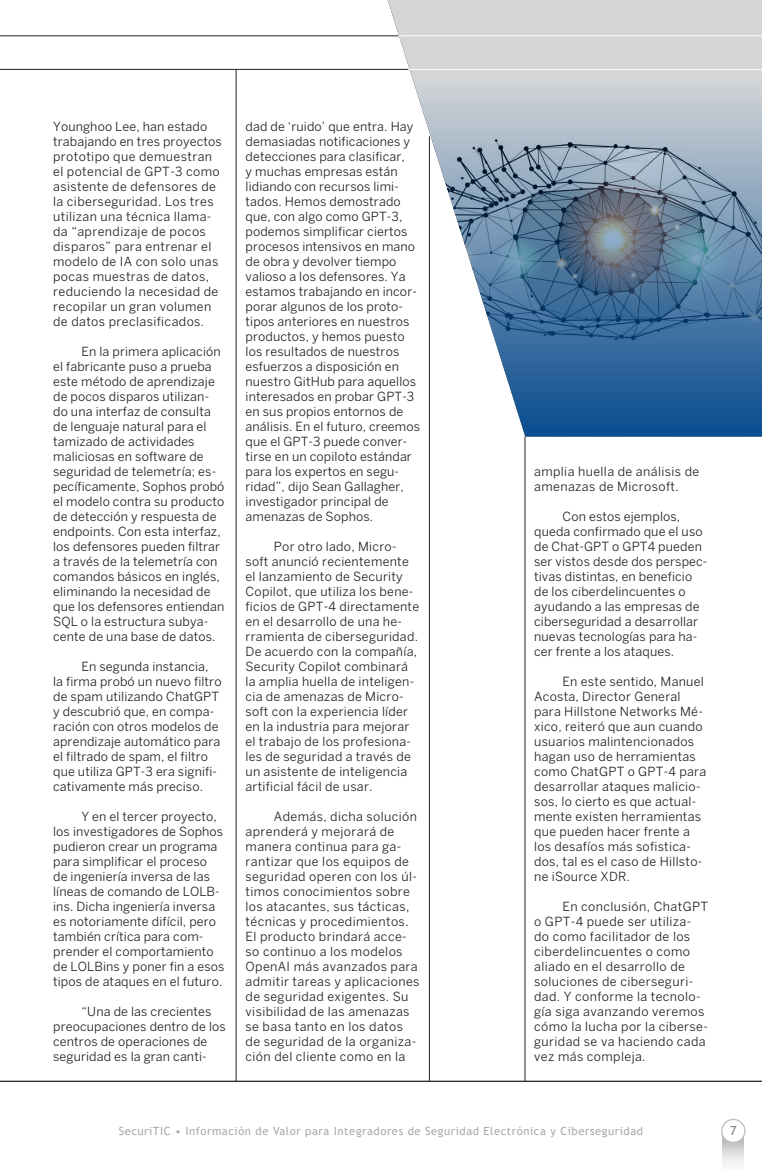
<style>
.page{position:relative;width:762px;height:1170px;background:#fff}
.page>*{position:absolute;margin:0;border:0;box-sizing:border-box;transform-origin:0 0}
.t1{font:12.5px/15px "Benton Sans";letter-spacing:.01em;color:#231f20}
.t2{font:12.5px/15px "Benton Sans";letter-spacing:.03em;color:#231f20}
.t3{font:12.5px "Trebuchet MS";color:#808285}
.t4{font:11.25px "Trebuchet MS";letter-spacing:.05em;color:#a8a9ad}
</style>
<div class="page">
<hr style="left:0;top:69px;width:408px;height:1px;background:#231f20">
<hr style="left:0;top:36px;width:398px;height:1px;background:#231f20">
<hr style="left:236px;top:69px;width:1px;height:1011px;background:#231f20">
<hr style="left:429px;top:136px;width:1px;height:944px;background:#231f20">
<hr style="left:525px;top:436px;width:1px;height:644px;background:#231f20">
<hr style="left:0;top:1080px;width:762px;height:1px;background:#231f20">
<svg style="left:388px;top:0;width:374px;height:436px"></svg>
<svg style="left:723px;top:1136px;width:21px;height:28px"></svg>
<div style="left:722px;top:1119px;width:23px;height:23px;background:#fff;border-radius:50%"></div>
<div style="left:721px;top:1118px;width:24px;height:24px;border:1px solid #bcbdc0;border-radius:50%"></div>
<p class="t2" style="left:53px;top:118px;width:170px">Younghoo Lee, han estado trabajando en tres proyectos prototipo que demuestran el potencial de GPT-3 como asistente de defensores de la ciberseguridad. Los tres utilizan una técnica llama&shy;da “aprendizaje de pocos disparos” para entrenar el modelo de IA con solo unas pocas muestras de datos, reduciendo la necesidad de recopilar un gran volumen de datos preclasificados.</p>
<p class="t1" style="left:53px;top:343px;width:173px;text-indent:28px">En la primera aplicación el fabricante puso a prueba este método de aprendizaje de pocos disparos utilizan&shy;do una interfaz de consulta de lenguaje natural para el tamizado de actividades maliciosas en software de seguridad de telemetría; es&shy;pecíficamente, Sophos probó el modelo contra su producto de detección y respuesta de endpoints. Con esta interfaz, los defensores pueden filtrar a través de la telemetría con comandos básicos en inglés, eliminando la necesidad de que los defensores entiendan<br>SQL o la estructura subya&shy;cente de una base de datos.</p>
<p class="t1" style="left:53px;top:658px;width:170px;text-indent:28px">En segunda instancia, la firma probó un nuevo filtro de spam utilizando ChatGPT y descubrió que, en compa&shy;ración con otros modelos de aprendizaje automático para el filtrado de spam, el filtro que utiliza GPT-3 era signifi&shy;cativamente más preciso.</p>
<p class="t1" style="left:53px;top:808px;width:173px;text-indent:28px">Y en el tercer proyecto, los investigadores de Sophos pudieron crear un programa para simplificar el proceso<br>de ingeniería inversa de las líneas de comando de LOLB&shy;ins. Dicha ingeniería inversa es notoriamente difícil, pero también crítica para com&shy;prender el comportamiento de LOLBins y poner fin a esos tipos de ataques en el futuro.</p>
<p class="t1" style="left:53px;top:1003px;width:174px;text-indent:28px">“Una de las crecientes preocupaciones dentro de los centros de operaciones de seguridad es la gran canti-</p>
<p class="t1" style="left:245px;top:118px;width:176px">dad de ‘ruido’ que entra. Hay demasiadas notificaciones y detecciones para clasificar,<br>y muchas empresas están lidiando con recursos limi&shy;tados. Hemos demostrado que, con algo como GPT-3, podemos simplificar ciertos procesos intensivos en mano de obra y devolver tiempo valioso a los defensores. Ya estamos trabajando en incor&shy;porar algunos de los proto&shy;tipos anteriores en nuestros productos, y hemos puesto los resultados de nuestros esfuerzos a disposición en nuestro GitHub para aquellos interesados en probar GPT-3 en sus propios entornos de análisis. En el futuro, creemos que el GPT-3 puede conver&shy;tirse en un copiloto estándar para los expertos en segu&shy;ridad”, dijo Sean Gallagher, investigador principal de amenazas de Sophos.</p>
<p class="t1" style="left:245px;top:538px;width:175px;text-indent:28px">Por otro lado, Micro&shy;soft anunció recientemente el lanzamiento de Security<br>Copilot, que utiliza los bene&shy;ficios de GPT-4 directamente en el desarrollo de una he&shy;rramienta de ciberseguridad.<br>De acuerdo con la compañía,<br>Security Copilot combinará la amplia huella de inteligen&shy;cia de amenazas de Micro&shy;soft con la experiencia líder en la industria para mejorar el trabajo de los profesiona&shy;les de seguridad a través de un asistente de inteligencia artificial fácil de usar.</p>
<p class="t2" style="left:245px;top:808px;width:176px;text-indent:28px">Además, dicha solución aprenderá y mejorará de manera continua para ga&shy;rantizar que los equipos de seguridad operen con los úl&shy;timos conocimientos sobre los atacantes, sus tácticas, técnicas y procedimientos.<br>El producto brindará acce&shy;so continuo a los modelos<br>OpenAI más avanzados para admitir tareas y aplicaciones de seguridad exigentes. Su visibilidad de las amenazas se basa tanto en los datos de seguridad de la organiza&shy;ción del cliente como en la</p>
<p class="t2" style="left:534px;top:463px;width:167px">amplia huella de análisis de amenazas de Microsoft.</p>
<p class="t1" style="left:534px;top:508px;width:175px;text-indent:28px">Con estos ejemplos, queda confirmado que el uso de Chat-GPT o GPT4 pueden ser vistos desde dos perspec&shy;tivas distintas, en beneficio de los ciberdelincuentes o ayudando a las empresas de ciberseguridad a desarrollar nuevas tecnologías para ha&shy;cer frente a los ataques.</p>
<p class="t1" style="left:534px;top:673px;width:174px;text-indent:28px">En este sentido, Manuel<br>Acosta, Director General para Hillstone Networks Mé&shy;xico, reiteró que aun cuando usuarios malintencionados hagan uso de herramientas como ChatGPT o GPT-4 para desarrollar ataques malicio&shy;sos, lo cierto es que actual&shy;mente existen herramientas que pueden hacer frente a los desafíos más sofistica&shy;dos, tal es el caso de Hillsto&shy;ne iSource XDR.</p>
<p class="t2" style="left:534px;top:898px;width:176px;text-indent:28px">En conclusión, ChatGPT o GPT-4 puede ser utiliza&shy;do como facilitador de los ciberdelincuentes o como aliado en el desarrollo de soluciones de ciberseguri&shy;dad. Y conforme la tecnolo&shy;gía siga avanzando veremos cómo la lucha por la ciberse&shy;guridad se va haciendo cada vez más compleja.</p>
<p class="t4" style="left:119px;top:1123px;width:526px">SecuriTIC • Información de Valor para Integradores de Seguridad Electrónica y Ciberseguridad</p>
<p class="t3" style="left:730px;top:1122px;width:8px">7</p>
</div>
